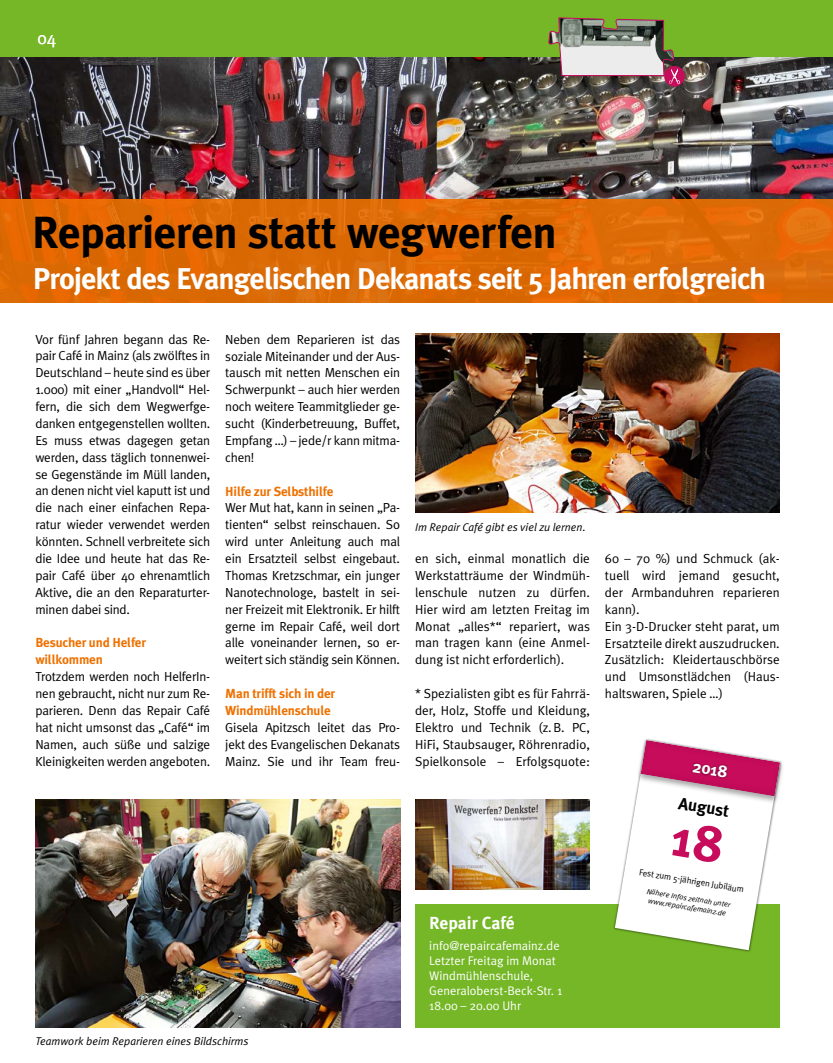
<style>
.page{position:relative;width:833px;height:1063px;background:#fff}
.page>*{position:absolute;margin:0;border:0;box-sizing:border-box;transform-origin:0 0}
.t1{font:700 45px "Meta Plus";letter-spacing:-.015em;color:#000}
.t2{font:700 30px "Meta Plus";letter-spacing:-.03em;color:#fff}
.t3{font:700 17.5px "Meta Plus";color:#fff}
.t4{font:17.5px "Meta Plus Normal";color:#fff}
.t5{font:700 17px "Meta Plus";color:#000}
.t6{font:700 17px "Meta Plus";color:#fff}
.t7{font:13.12px/16.9px "Meta Plus Normal";color:#000;text-align:justify}
.t8{font:700 13.12px/16.9px "Meta Plus";letter-spacing:-.015em;color:#ee7100}
.t9{font:12.5px/15px "Meta Plus Normal";color:#fff}
.t10{font:italic 11.25px "Meta Plus Normal";color:#000}
.t11{font:8.88px "Meta Plus Normal";color:#000}
.t12{font:italic 7.62px/9.2px "Meta Plus Normal";color:#000;text-align:center}
</style>
<div class="page">
<img style="left:0;top:57px;width:833px;height:142px">
<img style="left:35px;top:799px;width:365px;height:229px">
<img style="left:415px;top:334px;width:365px;height:178px">
<div style="left:0;top:0;width:833px;height:57px;background:#75b726"></div>
<svg style="left:0;top:199px;width:833px;height:103px;background:#de6a06"></svg>
<img style="left:415px;top:799px;width:175px;height:90px">
<div style="left:415px;top:904px;width:365px;height:124px;background:#75b726"></div>
<div style="left:612px;top:738px;width:170px;height:215px;background:#000;opacity:.52"></div>
<div style="left:664px;top:66px;width:21px;height:21px;background:#c70c5b;border-radius:50%"></div>
<svg style="left:548px;top:18px;width:132px;height:66px;background:#989786"></svg>
<svg style="left:615px;top:738px;width:168px;height:212px"></svg>
<h3 class="t4" style="left:37px;top:28px;width:20px">04</h3>
<h1 class="t1" style="left:32px;top:206px;width:526px">Reparieren statt wegwerfen</h1>
<h2 class="t2" style="left:33px;top:262px;width:734px">Projekt des Evangelischen Dekanats seit 5 Jahren erfolgreich</h2>
<p class="t7" style="left:35px;top:330px;width:176px">Vor fünf Jahren begann das Re&shy;pair Café in Mainz (als zwölftes in Deutschland – heute sind es über 1.000) mit einer „Handvoll“ Hel&shy;fern, die sich dem Wegwerfge&shy;danken entgegenstellen wollten.<br>Es muss etwas dagegen getan werden, dass täglich tonnenwei&shy;se Gegenstände im Müll landen, an denen nicht viel kaputt ist und die nach einer einfachen Repa&shy;ratur wieder verwendet werden könnten. Schnell verbreitete sich die Idee und heute hat das Re&shy;pair Café über 40 ehrenamtlich Aktive, die an den Reparaturter&shy;minen dabei sind.</p>
<p class="t8" style="left:35px;top:634px;width:112px">Besucher und Helfer willkommen</p>
<p class="t7" style="left:35px;top:668px;width:176px">Trotzdem werden noch HelferIn&shy;nen gebraucht, nicht nur zum Re&shy;parieren. Denn das Repair Café hat nicht umsonst das „Café“ im Namen, auch süße und salzige Kleinigkeiten werden angeboten.</p>
<p class="t7" style="left:225px;top:331px;width:176px">Neben dem Reparieren ist das soziale Miteinander und der Aus&shy;tausch mit netten Menschen ein Schwerpunkt – auch hier werden noch weitere Teammitglieder ge&shy;sucht (Kinderbetreuung, Buffet, Empfang …) – jede/r kann mitma&shy;chen!</p>
<p class="t8" style="left:225px;top:483px;width:110px">Hilfe zur Selbsthilfe</p>
<p class="t7" style="left:225px;top:499px;width:176px">Wer Mut hat, kann in seinen „Pa&shy;tienten“ selbst reinschauen. So wird unter Anleitung auch mal ein Ersatzteil selbst eingebaut.<br>Thomas Kretzschmar, ein junger Nanotechnologe, bastelt in sei&shy;ner Freizeit mit Elektronik. Er hilft gerne im Repair Café, weil dort alle voneinander lernen, so er&shy;weitert sich ständig sein Können.</p>
<p class="t8" style="left:225px;top:685px;width:111px">Man trifft sich in der<br>Windmühlenschule</p>
<p class="t7" style="left:225px;top:719px;width:176px">Gisela Apitzsch leitet das Pro&shy;jekt des Evangelischen Dekanats Mainz. Sie und ihr Team freu-</p>
<p class="t10" style="left:415px;top:521px;width:172px">Im Repair Café gibt es viel zu lernen.</p>
<p class="t7" style="left:415px;top:550px;width:176px">en sich, einmal monatlich die Werkstatträume der Windmüh&shy;lenschule nutzen zu dürfen.<br>Hier wird am letzten Freitag im Monat „alles*“ repariert, was man tragen kann (eine Anmel&shy;dung ist nicht erforderlich).</p>
<p class="t7" style="left:415px;top:685px;width:176px">* Spezialisten gibt es für Fahrrä&shy;der, Holz, Stoffe und Kleidung, Elektro und Technik (z.B. PC, HiFi, Staubsauger, Röhrenradio, Spielkonsole – Erfolgsquote:</p>
<p class="t7" style="left:605px;top:550px;width:176px;text-align:left">60 – 70 %) und Schmuck (ak&shy;tuell wird jemand gesucht, der Armbanduhren reparieren kann).<br>Ein 3-D-Drucker steht parat, um<br>Ersatzteile direkt auszudrucken.<br>Zusätzlich: Kleidertauschbörse und Umsonstlädchen (Haus&shy;haltswaren, Spiele …)</p>
<p class="t6" style="left:694px;top:756px;width:37px;rotate:9deg">2018</p>
<p class="t5" style="left:680px;top:793px;width:53px;rotate:9deg">August</p>
<p class="t10" style="left:35px;top:1035px;width:214px">Teamwork beim Reparieren eines Bildschirms</p>
<h3 class="t3" style="left:429px;top:913px;width:87px">Repair Café</h3>
<p class="t9" style="left:429px;top:938px;width:134px">info@repaircafemainz.de<br>Letzter Freitag im Monat<br>Windmühlenschule,<br>Generaloberst-Beck-Str. 1<br>18.00 – 20.00 Uhr</p>
<p class="t11" style="left:640px;top:867px;width:107px;rotate:9deg">Fest zum 5-jährigen Jubiläum</p>
<p class="t12" style="left:648px;top:886px;width:86px;rotate:10deg">Nähere Infos zeitnah unter www.repaircafemainz.de</p>
</div>
